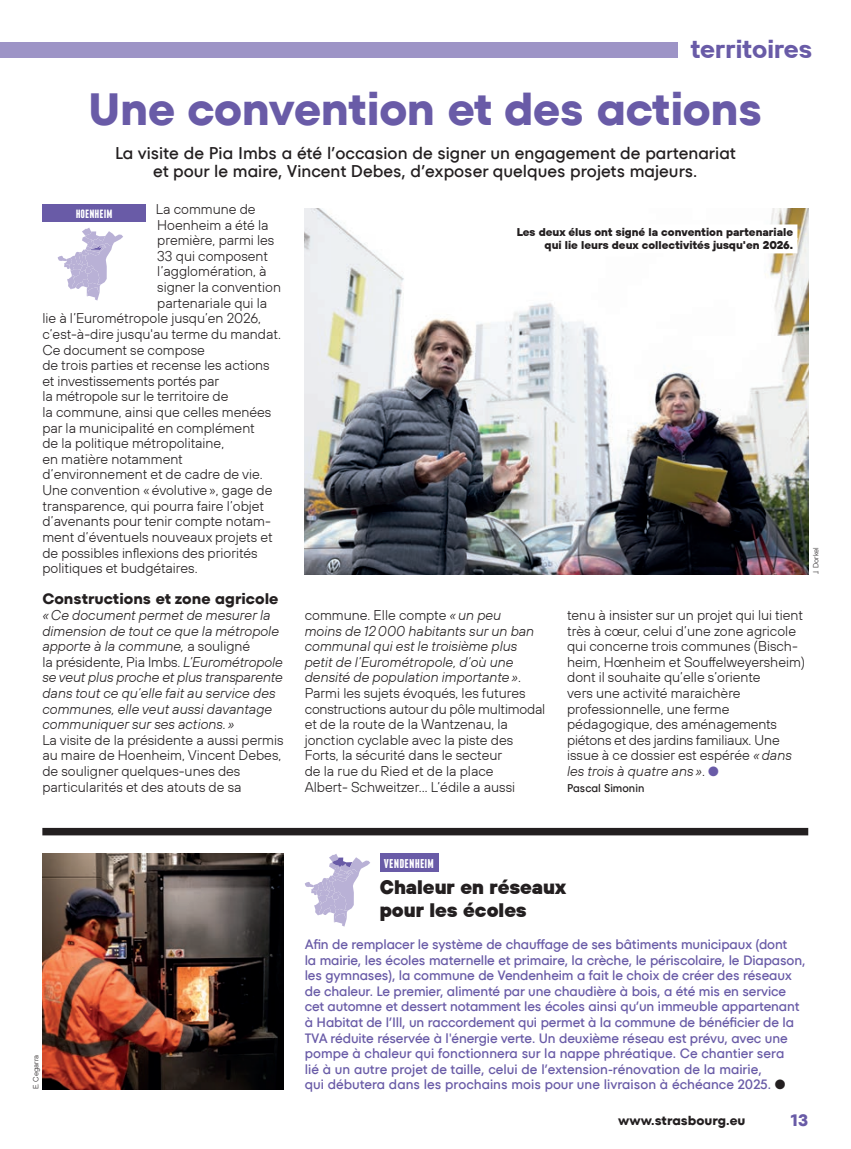
<style>
.page{position:relative;width:851px;height:1149px;background:#fff}
.page>*{position:absolute;margin:0;border:0;box-sizing:border-box;transform-origin:0 0}
.t1{font:700 45px "TT Fors";letter-spacing:-.01em;color:#695ba7}
.t2{font:italic 700 25.5px "TT Hoves";color:#695ba7}
.t3{font:900 19.5px/22.5px "TT Hoves";color:#231f20}
.t4{font:500 16.95px/18.5px "TT Fors";color:#231f20;text-align:center}
.t5{font:700 16.5px "TT Fors";color:#695ba7}
.t6{font:700 15px "TT Fors";color:#231f20}
.t7{font:300 14.1px/15.6px "TT Hoves";color:#231f20}
.t8{font:italic 300 14.1px/15.6px "TT Hoves";color:#231f20}
.t9{font:500 13.5px/15.6px "TT Fors";letter-spacing:-.01em;color:#695ba7}
.t10{font:700 12.75px "TT Fors";color:#231f20}
.t11{font:700 12.75px "Franchise";letter-spacing:.01em;color:#fff}
.t12{font:700 12px "Franchise";color:#fff}
.t13{font:800 11.25px/13.5px "TT Hoves";color:#231f20;text-align:right}
.t14{font:500 11.25px "TT Fors";color:#231f20;scale:.95 1}
.t15{font:300 7.5px "TT Hoves";color:#231f20}
.s1{font-style:normal}
.s2{font-style:italic}
.s3{color:#695ba7}
.s4{color:#231f20}
</style>
<div class="page">
<div style="left:0;top:42px;width:678px;height:16px;background:#9d94c6"></div>
<img style="left:305px;top:208px;width:503px;height:366px">
<img style="left:42px;top:853px;width:241px;height:236px">
<div style="left:516px;top:223px;width:277px;height:39px;background:#fff"></div>
<div style="left:512px;top:224px;width:285px;height:16px;background:#fff"></div>
<div style="left:540px;top:238px;width:257px;height:15px;background:#fff"></div>
<svg style="left:58px;top:228px;width:65px;height:72px"></svg>
<div style="left:42px;top:204px;width:104px;height:18px;background:#695ba7"></div>
<div style="left:42px;top:827px;width:766px;height:8px;background:#231f20"></div>
<div style="left:379px;top:853px;width:59px;height:18px;background:#695ba7"></div>
<svg style="left:305px;top:854px;width:65px;height:72px"></svg>
<h2 class="t2" style="left:691px;top:32px;width:129px">territoires</h2>
<h1 class="t1" style="left:88px;top:81px;width:675px">Une convention et des actions</h1>
<p class="t4" style="left:115px;top:144px;width:622px">La visite de Pia Imbs a été l’occasion de signer un engagement de partenariat et pour le maire, Vincent Debes, d’exposer quelques projets majeurs.</p>
<p class="t7" style="left:156px;top:201px;width:101px">La commune de</p>
<p class="t7" style="left:157px;top:216px;width:113px">Hoenheim a été la</p>
<p class="t7" style="left:157px;top:232px;width:118px">première, parmi les</p>
<p class="t7" style="left:157px;top:248px;width:112px">33 qui composent</p>
<p class="t7" style="left:157px;top:263px;width:111px">l’agglomération, à</p>
<p class="t7" style="left:157px;top:279px;width:125px">signer la convention</p>
<p class="t7" style="left:157px;top:294px;width:111px">partenariale qui la</p>
<p class="t7" style="left:42px;top:310px;width:220px">lie à l’Eurométropole jusqu’en 2026,</p>
<p class="t7" style="left:42px;top:326px;width:240px">c’est-à-dire jusqu'au terme du mandat.</p>
<p class="t7" style="left:42px;top:341px;width:164px">Ce document se compose</p>
<p class="t7" style="left:42px;top:357px;width:229px">de trois parties et recense les actions</p>
<p class="t7" style="left:42px;top:372px;width:178px">et investissements portés par</p>
<p class="t7" style="left:42px;top:388px;width:188px">la métropole sur le territoire de</p>
<p class="t7" style="left:42px;top:404px;width:230px">la commune, ainsi que celles menées</p>
<p class="t7" style="left:42px;top:419px;width:214px">par la municipalité en complément</p>
<p class="t7" style="left:42px;top:435px;width:183px">de la politique métropolitaine,</p>
<p class="t7" style="left:42px;top:450px;width:142px">en matière notamment</p>
<p class="t7" style="left:42px;top:466px;width:222px">d’environnement et de cadre de vie.</p>
<p class="t7" style="left:42px;top:482px;width:231px">Une convention «évolutive», gage de</p>
<p class="t7" style="left:42px;top:497px;width:223px">transparence, qui pourra faire l’objet</p>
<p class="t7" style="left:42px;top:513px;width:230px">d’avenants pour tenir compte notam-</p>
<p class="t7" style="left:42px;top:528px;width:232px">ment d’éventuels nouveaux projets et</p>
<p class="t7" style="left:42px;top:544px;width:217px">de possibles inflexions des priorités</p>
<p class="t7" style="left:42px;top:560px;width:157px">politiques et budgétaires.</p>
<p class="t6" style="left:42px;top:589px;width:237px">Constructions et zone agricole</p>
<p class="t8" style="left:42px;top:606px;width:242px">«Ce document permet de mesurer la dimension de tout ce que la métropole apporte à la commune, <span class="s1">a souligné<br>la présidente, Pia Imbs.</span> L’Eurométropole se veut plus proche et plus transparente dans tout ce qu’elle fait au service des communes, elle veut aussi davantage communiquer sur ses actions. »</p>
<p class="t7" style="left:42px;top:731px;width:242px">La visite de la présidente a aussi permis au maire de Hoenheim, Vincent Debes, de souligner quelques-unes des particularités et des atouts de sa</p>
<p class="t12" style="left:76px;top:207px;width:38px">HOENHEIM</p>
<p class="t13" style="left:516px;top:225px;width:278px">Les deux élus ont signé la convention partenariale qui lie leurs deux collectivités jusqu'en 2026.</p>
<p class="t15" style="left:811px;top:574px;width:29px;rotate:-90deg">J. Dorkel</p>
<p class="t7" style="left:305px;top:606px;width:242px">commune. Elle compte <span class="s2">«un peu<br>moins de 12000 habitants sur un ban communal qui est le troisième plus petit de l’Eurométropole, d’où une densité de population importante»</span>.<br>Parmi les sujets évoqués, les futures constructions autour du pôle multimodal et de la route de la Wantzenau, la jonction cyclable avec la piste des Forts, la sécurité dans le secteur<br>de la rue du Ried et de la place<br>Albert- Schweitzer… L’édile a aussi</p>
<p class="t7" style="left:567px;top:606px;width:240px">tenu à insister sur un projet qui lui tient très à cœur, celui d’une zone agricole qui concerne trois communes (Bisch&shy;heim, Hœnheim et Souffelweyersheim) dont il souhaite qu’elle s’oriente<br>vers une activité maraichère professionnelle, une ferme pédagogique, des aménagements piétons et des jardins familiaux. Une issue à ce dossier est espérée <span class="s2">«dans les trois à quatre ans »</span>. <span class="s3">●</span></p>
<p class="t14" style="left:567px;top:780px;width:83px">Pascal Simonin</p>
<p class="t15" style="left:31px;top:1089px;width:36px;rotate:-90deg">E. Cegarra</p>
<p class="t11" style="left:384px;top:856px;width:52px">VENDENHEIM</p>
<h3 class="t3" style="left:379px;top:875px;width:188px">Chaleur en réseaux pour les écoles</h3>
<p class="t9" style="left:305px;top:936px;width:502px">Afin de remplacer le système de chauffage de ses bâtiments municipaux (dont<br>la mairie, les écoles maternelle et primaire, la crèche, le périscolaire, le Diapason, les gymnases), la commune de Vendenheim a fait le choix de créer des réseaux de chaleur. Le premier, alimenté par une chaudière à bois, a été mis en service cet automne et dessert notamment les écoles ainsi qu’un immeuble appartenant à Habitat de l’Ill, un raccordement qui permet à la commune de bénéficier de la TVA réduite réservée à l'énergie verte. Un deuxième réseau est prévu, avec une pompe à chaleur qui fonctionnera sur la nappe phréatique. Ce chantier sera<br>lié à un autre projet de taille, celui de l’extension-rénovation de la mairie,<br>qui débutera dans les prochains mois pour une livraison à échéance 2025. <span class="s4">●</span></p>
<p class="t10" style="left:618px;top:1112px;width:129px">www.strasbourg.eu</p>
<p class="t5" style="left:790px;top:1109px;width:19px">13</p>
</div>
